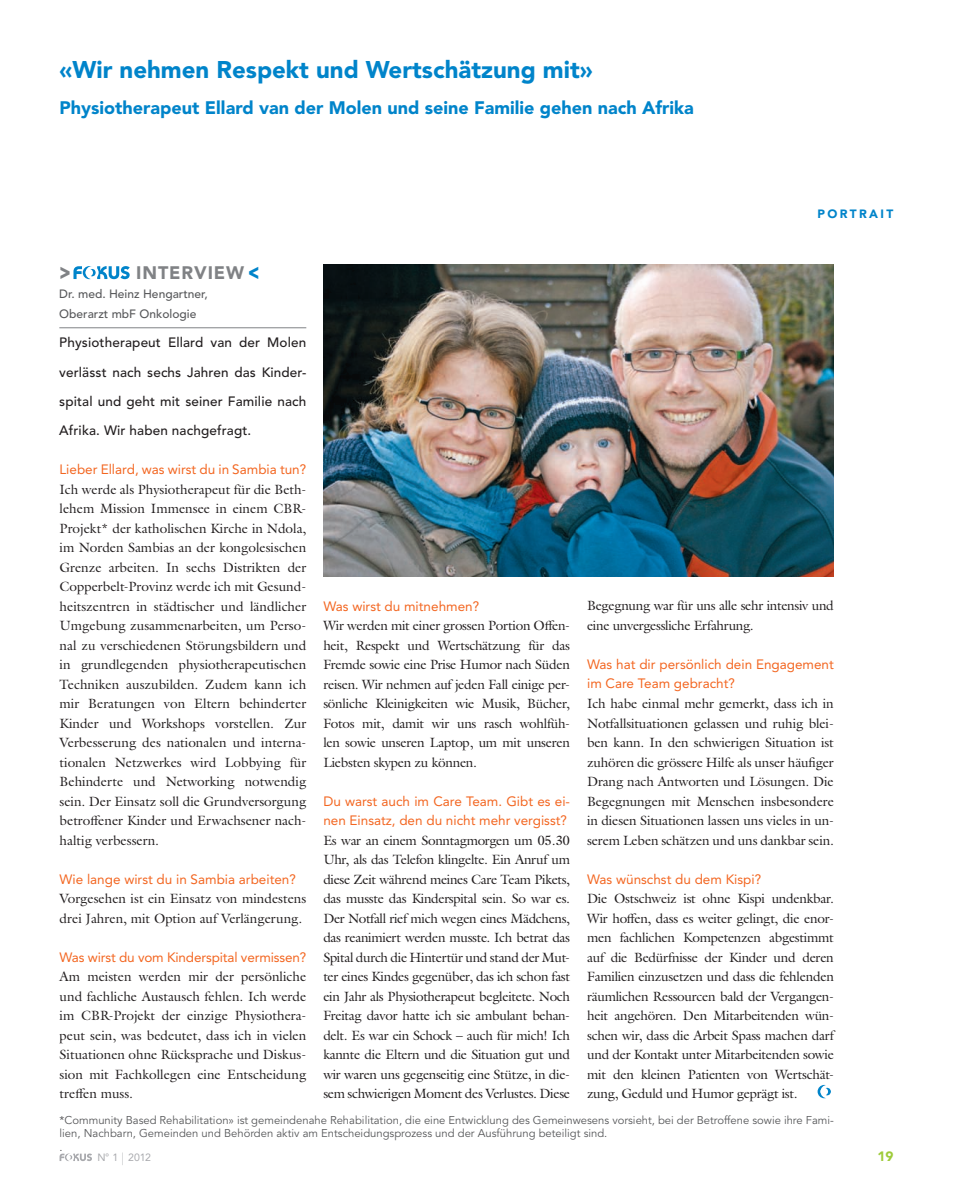
<style>
.page{position:relative;width:953px;height:1191px;background:#fff}
.page>*{position:absolute;margin:0;border:0;box-sizing:border-box;transform-origin:0 0}
.t1{font:900 24px "Avenir LT Std";color:#0084ca}
.t2{font:900 23.4px "Avenir LT Std";color:#808285;scale:.77 1}
.t3{font:900 18px "Avenir LT Std";color:#0084ca}
.t4{font:900 18px "Avenir LT Std";letter-spacing:.05em;color:#808285}
.t5{font:13.5px/19.5px "Galliard Pro";color:#231f20;text-align:justify}
.t6{font:13.5px/19.5px "Avenir LT Std";color:#f36621}
.t7{font:500 13.5px/29.2px "Avenir LT Std";letter-spacing:.01em;color:#231f20;text-align:justify}
.t8{font:13.5px/19.5px "Galliard Pro";letter-spacing:-.025em;color:#231f20}
.t9{font:900 13.5px "Avenir LT Std";color:#9ecb3a}
.t10{font:500 12px/19.5px "Avenir LT Std";color:#57585a}
.t11{font:900 12px "Avenir LT Std";letter-spacing:.2em;color:#0084ca}
.t12{font:11.25px/13.5px "Avenir LT Std";color:#57585a}
.t13{font:10.5px "Avenir LT Std";color:#a8a9ad}
.s1{font-size:23.4px;color:#0084ca}
.s2{font-weight:300;font-size:12.6px}
</style>
<div class="page">
<svg style="left:60px;top:1153px;width:32px;height:8px"></svg>
<hr style="left:59px;top:327px;width:247px;height:1px;background:#808285">
<svg style="left:73px;top:266px;width:57px;height:13px"></svg>
<svg style="left:817px;top:1085px;width:14px;height:13px"></svg>
<img style="left:323px;top:265px;width:510px;height:311px">
<h1 class="t1" style="left:60px;top:55px;width:534px">«Wir nehmen Respekt und Wertschätzung mit»</h1>
<h3 class="t3" style="left:60px;top:97px;width:636px">Physiotherapeut Ellard van der Molen und seine Familie gehen nach Afrika</h3>
<h2 class="t2" style="left:59px;top:258px;width:17px">&gt;</h2>
<h3 class="t4" style="left:136px;top:262px;width:125px">INTERVIEW <span class="s1">&lt;</span></h3>
<p class="t10" style="left:59px;top:285px;width:150px">Dr. med. Heinz Hengartner,<br>Oberarzt mbF Onkologie</p>
<p class="t7" style="left:59px;top:328px;width:248px">Physiotherapeut Ellard van der Molen verlässt nach sechs Jahren das Kinder&shy;spital und geht mit seiner Familie nach Afrika. Wir haben nachgefragt.</p>
<p class="t11" style="left:817px;top:206px;width:77px">PORTRAIT</p>
<p class="t6" style="left:60px;top:460px;width:248px">Lieber Ellard, was wirst du in Sambia tun?</p>
<p class="t5" style="left:60px;top:479px;width:248px;text-align:left">Ich werde als Physiotherapeut für die Beth&shy;lehem Mission Immensee in einem CBR-Projekt* der katholischen Kirche in Ndola, im Norden Sambias an der kongolesischen Grenze arbeiten. In sechs Distrikten der Copperbelt-Provinz werde ich mit Gesund&shy;heitszentren in städtischer und ländlicher Umgebung zusammenarbeiten, um Perso&shy;nal zu verschiedenen Störungsbildern und in grundlegenden physiotherapeutischen Techniken auszubilden. Zudem kann ich mir Beratungen von Eltern behinderter Kinder und Workshops vorstellen. Zur Verbesserung des nationalen und interna&shy;tionalen Netzwerkes wird Lobbying für Behinderte und Networking notwendig sein. Der Einsatz soll die Grundversorgung betroffener Kinder und Erwachsener nach&shy;haltig verbessern.</p>
<p class="t6" style="left:60px;top:869px;width:238px">Wie lange wirst du in Sambia arbeiten?</p>
<p class="t5" style="left:60px;top:888px;width:248px">Vorgesehen ist ein Einsatz von mindestens drei Jahren, mit Option auf Verlängerung.</p>
<p class="t6" style="left:60px;top:947px;width:248px">Was wirst du vom Kinderspital vermissen?</p>
<p class="t5" style="left:60px;top:966px;width:248px">Am meisten werden mir der persönliche und fachliche Austausch fehlen. Ich werde im CBR-Projekt der einzige Physiothera&shy;peut sein, was bedeutet, dass ich in vielen Situationen ohne Rücksprache und Diskus&shy;sion mit Fachkollegen eine Entscheidung treffen muss.</p>
<p class="t6" style="left:323px;top:596px;width:157px">Was wirst du mitnehmen?</p>
<p class="t5" style="left:323px;top:615px;width:248px">Wir werden mit einer grossen Portion Offen&shy;heit, Respekt und Wertschätzung für das Fremde sowie eine Prise Humor nach Süden reisen. Wir nehmen auf jeden Fall einige per&shy;sönliche Kleinigkeiten wie Musik, Bücher, Fotos mit, damit wir uns rasch wohlfüh&shy;len sowie unseren Laptop, um mit unseren Liebsten skypen zu können.</p>
<p class="t6" style="left:323px;top:791px;width:248px">Du warst auch im Care Team. Gibt es ei&shy;nen Einsatz, den du nicht mehr vergisst?</p>
<p class="t5" style="left:323px;top:830px;width:248px">Es war an einem Sonntagmorgen um 05.30<br>Uhr, als das Telefon klingelte. Ein Anruf um diese Zeit während meines Care Team Pikets, das musste das Kinderspital sein. So war es.<br>Der Notfall rief mich wegen eines Mädchens, das reanimiert werden musste. Ich betrat das Spital durch die Hintertür und stand der Mut&shy;ter eines Kindes gegenüber, das ich schon fast ein Jahr als Physiotherapeut begleitete. Noch Freitag davor hatte ich sie ambulant behan&shy;delt. Es war ein Schock – auch für mich! Ich kannte die Eltern und die Situation gut und wir waren uns gegenseitig eine Stütze, in die&shy;sem schwierigen Moment des Verlustes. Diese</p>
<p class="t8" style="left:587px;top:596px;width:248px">Begegnung war für uns alle sehr intensiv und eine unvergessliche Erfahrung.</p>
<p class="t6" style="left:587px;top:654px;width:248px">Was hat dir persönlich dein Engagement im Care Team gebracht?</p>
<p class="t5" style="left:587px;top:693px;width:248px">Ich habe einmal mehr gemerkt, dass ich in Notfallsituationen gelassen und ruhig blei&shy;ben kann. In den schwierigen Situation ist zuhören die grössere Hilfe als unser häufiger Drang nach Antworten und Lösungen. Die Begegnungen mit Menschen insbesondere in diesen Situationen lassen uns vieles in un&shy;serem Leben schätzen und uns dankbar sein.</p>
<p class="t6" style="left:587px;top:869px;width:176px">Was wünschst du dem Kispi?</p>
<p class="t5" style="left:587px;top:888px;width:248px">Die Ostschweiz ist ohne Kispi undenkbar.<br>Wir hoffen, dass es weiter gelingt, die enor&shy;men fachlichen Kompetenzen abgestimmt auf die Bedürfnisse der Kinder und deren Familien einzusetzen und dass die fehlenden räumlichen Ressourcen bald der Vergangen&shy;heit angehören. Den Mitarbeitenden wün&shy;schen wir, dass die Arbeit Spass machen darf und der Kontakt unter Mitarbeitenden sowie mit den kleinen Patienten von Wertschät&shy;zung, Geduld und Humor geprägt ist.</p>
<p class="t12" style="left:60px;top:1113px;width:775px">*Community Based Rehabilitation» ist gemeindenahe Rehabilitation, die eine Entwicklung des Gemeinwesens vorsieht, bei der Betroffene sowie ihre Fami&shy;lien, Nachbarn, Gemeinden und Behörden aktiv am Entscheidungsprozess und der Ausführung beteiligt sind.<br>.</p>
<p class="t13" style="left:97px;top:1151px;width:55px">N° 1 <span class="s2">|</span> 2012</p>
<p class="t9" style="left:877px;top:1148px;width:17px">19</p>
</div>
